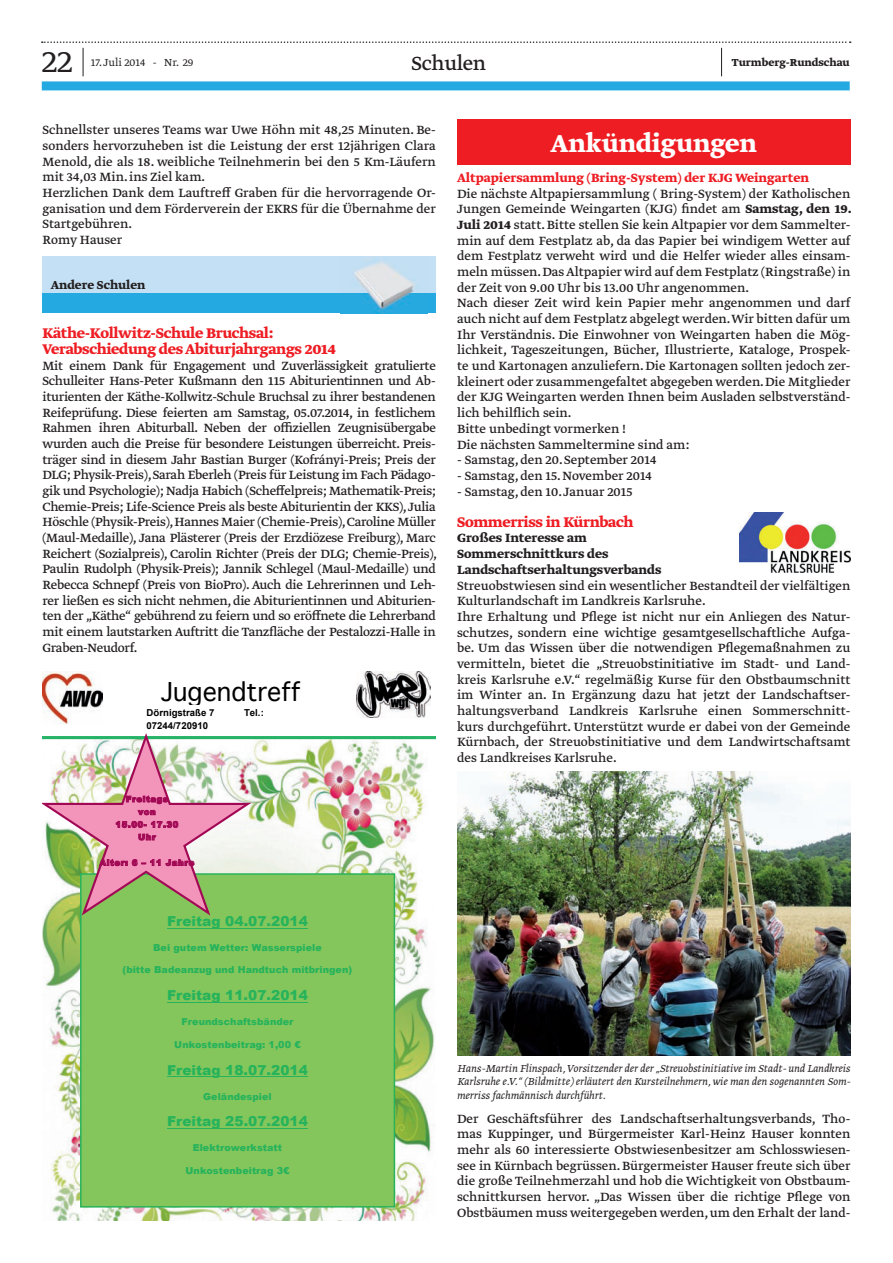
<style>
.page{position:relative;width:893px;height:1263px;background:#fff}
.page>*{position:absolute;margin:0;border:0;box-sizing:border-box;transform-origin:0 0}
.t1{font:300 36px "Greta Text Std";color:#231f20}
.t2{font:700 28.5px "Greta Text Std";color:#fff}
.t3{font:24.75px "Geneva";color:#000002}
.t4{font:22.5px "Greta Text Std";letter-spacing:-.015em;color:#231f20}
.t5{font:700 16.5px/15.8px "Greta Text Std";letter-spacing:-.02em;color:#ee1d23}
.t6{font:14.1px/15.8px "Greta Text Std";color:#231f20}
.t7{font:700 14.1px/15.8px "Greta Text Std";color:#231f20}
.t8{font:700 14.1px "Greta Text Std";color:#ee1d23}
.t9{font:900 13.65px "Arial";color:#27b35b}
.t10{font:700 13.5px "Greta Text Std";color:#231f20}
.t11{font:italic 300 12px/13.5px "Greta Text Std";color:#231f20;text-align:justify}
.t12{font:700 12px "Greta Text Std";color:#231f20}
.t13{font:300 12px "Greta Text Std";color:#231f20}
.t14{font:900 9.6px "Arial";letter-spacing:.005em;color:#27b35b}
.t15{font:700 9.6px "Arial";letter-spacing:.005em;color:#000002}
.t16{font:900 8.25px/12.6px "Arial";letter-spacing:.085em;color:#a20955;text-align:center}
.s1{font-weight:700}
</style>
<div class="page">
<div style="left:42px;top:81px;width:808px;height:9px;background:#24aae1"></div>
<svg style="left:42px;top:41px;width:809px;height:35px"></svg>
<img style="left:739px;top:512px;width:111px;height:60px">
<div style="left:43px;top:256px;width:393px;height:57px;background:#c3e0f4"></div>
<div style="left:43px;top:293px;width:393px;height:20px;background:#24aae1"></div>
<img style="left:354px;top:262px;width:60px;height:51px">
<img style="left:43px;top:736px;width:393px;height:484px">
<img style="left:43px;top:672px;width:60px;height:52px">
<img style="left:357px;top:672px;width:74px;height:45px">
<div style="left:81px;top:874px;width:313px;height:333px;background:#84c65c"></div>
<div style="left:80px;top:873px;width:315px;height:334px;border:1px solid #27b35b"></div>
<hr style="left:167px;top:928px;width:141px;height:1px;background:#27b35b">
<hr style="left:167px;top:1002px;width:141px;height:1px;background:#27b35b">
<hr style="left:167px;top:1076px;width:141px;height:1px;background:#27b35b">
<hr style="left:167px;top:1128px;width:141px;height:1px;background:#27b35b">
<img style="left:43px;top:733px;width:212px;height:185px">
<div style="left:457px;top:119px;width:393px;height:45px;background:#ee1d23"></div>
<img style="left:457px;top:771px;width:393px;height:285px">
<h1 class="t1" style="left:42px;top:41px;width:32px">22</h1>
<p class="t13" style="left:91px;top:56px;width:104px">17. Juli 2014 - Nr. 29</p>
<h3 class="t4" style="left:412px;top:50px;width:76px">Schulen</h3>
<p class="t12" style="left:732px;top:56px;width:119px">Turmberg-Rundschau</p>
<p class="t6" style="left:43px;top:123px;width:395px">Schnellster unseres Teams war Uwe Höhn mit 48,25 Minuten. Be&shy;sonders hervorzuheben ist die Leistung der erst 12jährigen Clara Menold, die als 18. weibliche Teilnehmerin bei den 5 Km-Läufern mit 34,03 Min. ins Ziel kam.<br>Herzlichen Dank dem Lauftreff Graben fü r die hervorragende Or&shy;ganisation und dem Förderverein der EKRS fü r die Übernahme der Startgebü hren.<br>Romy Hauser</p>
<p class="t10" style="left:51px;top:277px;width:96px">Andere Schulen</p>
<p class="t5" style="left:43px;top:326px;width:295px">Käthe-Kollwitz-Schule Bruchsal:<br>Verabschiedung des Abiturjahrgangs 2014</p>
<p class="t6" style="left:43px;top:358px;width:396px;text-align:justify">Mit einem Dank fü r Engagement und Zuverlässigkeit gratulierte Schulleiter Hans-Peter Kußmann den 115 Abiturientinnen und Ab&shy;iturienten der Käthe-Kollwitz-Schule Bruchsal zu ihrer bestandenen Reifeprü fung. Diese feierten am Samstag, 05.07.2014, in festlichem Rahmen ihren Abiturball. Neben der offiziellen Zeugnisü bergabe wurden auch die Preise fü r besondere Leistungen ü berreicht. Preis&shy;träger sind in diesem Jahr Bastian Burger (Kofrányi-Preis; Preis der DLG; Physik-Preis), Sarah Eberleh (Preis fü r Leistung im Fach Pädago&shy;gik und Psychologie); Nadja Habich (Scheffelpreis; Mathematik-Preis; Chemie-Preis; Life-Science Preis als beste Abiturientin der KKS), Julia Höschle (Physik-Preis), Hannes Maier (Chemie-Preis), Caroline Mü ller (Maul-Medaille), Jana Plästerer (Preis der Erzdiözese Freiburg), Marc Reichert (Sozialpreis), Carolin Richter (Preis der DLG; Chemie-Preis), Paulin Rudolph (Physik-Preis); Jannik Schlegel (Maul-Medaille) und Rebecca Schnepf (Preis von BioPro). Auch die Lehrerinnen und Leh&shy;rer ließen es sich nicht nehmen, die Abiturientinnen und Abiturien&shy;ten der „Käthe“ gebü hrend zu feiern und so eröffnete die Lehrerband mit einem lautstarken Auftritt die Tanzfläche der Pestalozzi-Halle in Graben-Neudorf.</p>
<h3 class="t3" style="left:161px;top:670px;width:141px">Jugendtreff</h3>
<p class="t15" style="left:147px;top:706px;width:69px">Dörnigstraße 7</p>
<p class="t15" style="left:244px;top:706px;width:21px">Tel.:</p>
<p class="t15" style="left:147px;top:719px;width:63px">07244/720910</p>
<p class="t16" style="left:116px;top:792px;width:64px">Freitags<br>von<br>15.00- 17.30<br>Uhr</p>
<p class="t16" style="left:100px;top:856px;width:96px">Alter: 6 – 11 Jahre</p>
<p class="t9" style="left:167px;top:911px;width:142px">Freitag 04.07.2014</p>
<p class="t14" style="left:153px;top:940px;width:170px">Bei gutem Wetter: Wasserspiele</p>
<p class="t14" style="left:123px;top:963px;width:231px">(bitte Badeanzug und Handtuch mitbringen)</p>
<p class="t9" style="left:167px;top:985px;width:142px">Freitag 11.07.2014</p>
<p class="t14" style="left:182px;top:1015px;width:114px">Freundschaftsbänder</p>
<p class="t14" style="left:174px;top:1037px;width:128px">Unkostenbeitrag: 1,00 €</p>
<p class="t9" style="left:167px;top:1060px;width:142px">Freitag 18.07.2014</p>
<p class="t14" style="left:203px;top:1089px;width:70px">Geländespiel</p>
<p class="t9" style="left:167px;top:1111px;width:142px">Freitag 25.07.2014</p>
<p class="t14" style="left:193px;top:1141px;width:91px">Elektrowerkstatt</p>
<p class="t14" style="left:186px;top:1163px;width:105px">Unkostenbeitrag 3€</p>
<h2 class="t2" style="left:551px;top:126px;width:208px">Ankündigungen</h2>
<p class="t8" style="left:457px;top:169px;width:353px">Altpapiersammlung (Bring-System) der KJG Weingarten</p>
<p class="t6" style="left:457px;top:186px;width:396px">Die nächste Altpapiersammlung ( Bring-System) der Katholischen Jungen Gemeinde Weingarten (KJG) findet am <span class="s1">Samstag, den 19.<br>Juli 2014</span> statt. Bitte stellen Sie kein Altpapier vor dem Sammelter&shy;min auf dem Festplatz ab, da das Papier bei windigem Wetter auf dem Festplatz verweht wird und die Helfer wieder alles einsam&shy;meln mü ssen. Das Altpapier wird auf dem Festplatz (Ringstraße) in der Zeit von 9.00 Uhr bis 13.00 Uhr angenommen.<br>Nach dieser Zeit wird kein Papier mehr angenommen und darf auch nicht auf dem Festplatz abgelegt werden. Wir bitten dafü r um Ihr Verständnis. Die Einwohner von Weingarten haben die Mög&shy;lichkeit, Tageszeitungen, Bü cher, Illustrierte, Kataloge, Prospek&shy;te und Kartonagen anzuliefern. Die Kartonagen sollten jedoch zer&shy;kleinert oder zusammengefaltet abgegeben werden. Die Mitglieder der KJG Weingarten werden Ihnen beim Ausladen selbstverständ&shy;lich behilflich sein.<br>Bitte unbedingt vormerken !<br>Die nächsten Sammeltermine sind am:</p>
<p class="t6" style="left:457px;top:453px;width:201px">- Samstag, den 20. September 2014</p>
<p class="t6" style="left:457px;top:468px;width:196px">- Samstag, den 15. November 2014</p>
<p class="t6" style="left:457px;top:484px;width:177px">- Samstag, den 10. Januar 2015</p>
<p class="t5" style="left:457px;top:515px;width:178px">Sommerriss in Kü rnbach</p>
<p class="t7" style="left:457px;top:531px;width:206px">Großes Interesse am<br>Sommerschnittkurs des<br>Landschaftserhaltungsverbands</p>
<p class="t6" style="left:457px;top:578px;width:395px">Streuobstwiesen sind ein wesentlicher Bestandteil der vielfältigen Kulturlandschaft im Landkreis Karlsruhe.<br>Ihre Erhaltung und Pflege ist nicht nur ein Anliegen des Natur&shy;schutzes, sondern eine wichtige gesamtgesellschaftliche Aufga&shy;be. Um das Wissen ü ber die notwendigen Pflegemaßnahmen zu vermitteln, bietet die „Streuobstinitiative im Stadt- und Land&shy;kreis Karlsruhe e.V.“ regelmäßig Kurse fü r den Obstbaumschnitt im Winter an. In Ergänzung dazu hat jetzt der Landschaftser&shy;haltungsverband Landkreis Karlsruhe einen Sommerschnitt&shy;kurs durchgefü hrt. Unterstü tzt wurde er dabei von der Gemeinde Kü rnbach, der Streuobstinitiative und dem Landwirtschaftsamt des Landkreises Karlsruhe.</p>
<p class="t11" style="left:457px;top:1062px;width:395px">Hans-Martin Flinspach, Vorsitzender der der „Streuobstinitiative im Stadt- und Landkreis Karlsruhe e.V.“ (Bildmitte) erläutert den Kursteilnehmern, wie man den sogenannten Som&shy;merriss fachmännisch durchfü hrt.</p>
<p class="t6" style="left:457px;top:1111px;width:395px;text-align:justify">Der Geschäftsfü hrer des Landschaftserhaltungsverbands, Tho&shy;mas Kuppinger, und Bü rgermeister Karl-Heinz Hauser konnten mehr als 60 interessierte Obstwiesenbesitzer am Schlosswiesen&shy;see in Kü rnbach begrü ssen. Bü rgermeister Hauser freute sich ü ber die große Teilnehmerzahl und hob die Wichtigkeit von Obstbaum&shy;schnittkursen hervor. „Das Wissen ü ber die richtige Pflege von Obstbäumen muss weitergegeben werden, um den Erhalt der land-</p>
</div>
